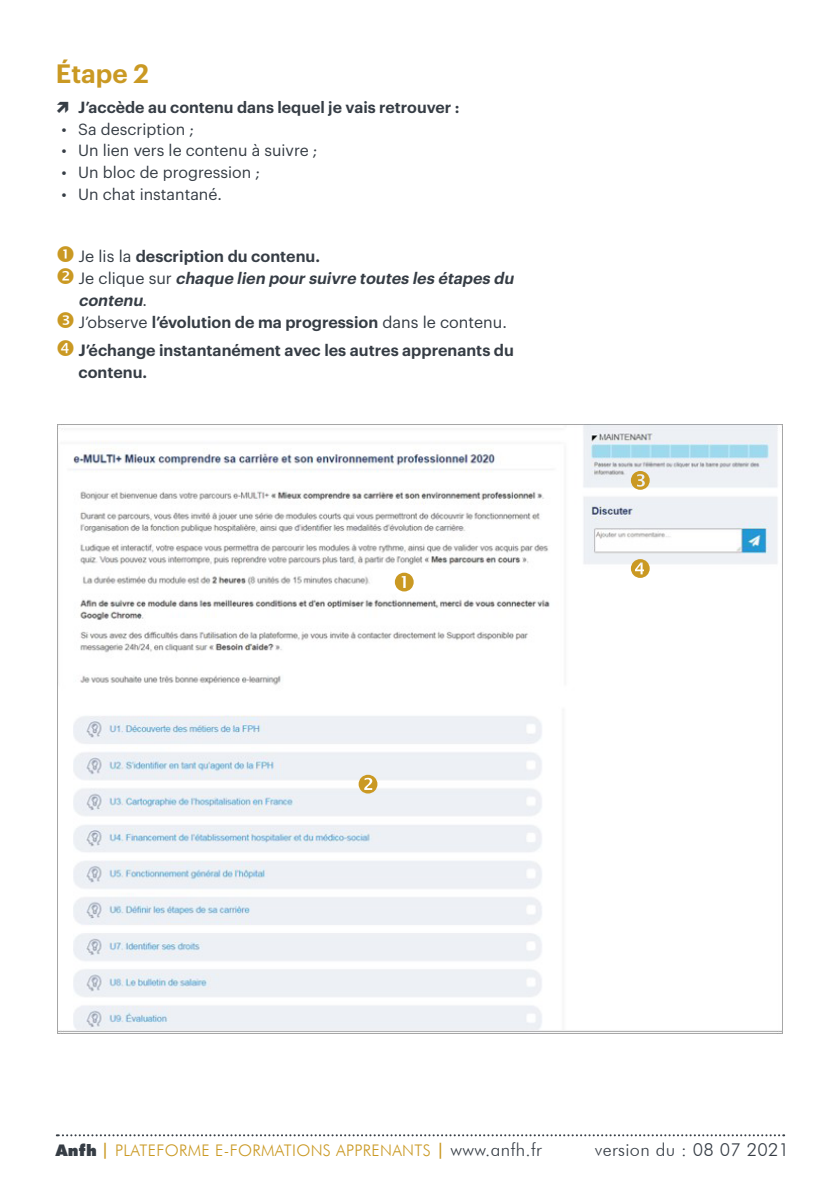
<style>
.page{position:relative;width:840px;height:1191px;background:#fff}
.page>*{position:absolute;margin:0;border:0;box-sizing:border-box;transform-origin:0 0}
.t1{font:600 26px "Graphik";color:#ca9923}
.t2{font:300 18px "Futura BT";letter-spacing:.02em;color:#363d45}
.t3{font:600 16px/22px "Graphik";color:#363d45}
.t4{font:300 16px "Futura BT";letter-spacing:.02em;color:#ca9923}
.t5{font:15.8px "Graphik";color:#363d45}
.t6{font:600 15.8px "Graphik";color:#363d45}
.s1{font-weight:400}
.s2{font-style:italic}
.s3{font-weight:900;color:#363d45}
.s4{font-weight:500}
.s5{font-size:18px;color:#363d45}
</style>
<div class="page">
<svg style="left:57px;top:1134px;width:726px;height:2px"></svg>
<img style="left:58px;top:425px;width:724px;height:608px">
<svg style="left:630px;top:471px;width:19px;height:19px"></svg>
<svg style="left:630px;top:559px;width:19px;height:19px"></svg>
<svg style="left:394px;top:572px;width:19px;height:19px"></svg>
<svg style="left:358px;top:774px;width:19px;height:19px"></svg>
<h1 class="t1" style="left:56px;top:54px;width:95px">Étape 2</h1>
<p class="t6" style="left:78px;top:95px;width:382px">J’accède au contenu dans lequel je vais retrouver :</p>
<p class="t5" style="left:61px;top:117px;width:134px">• Sa description ;</p>
<p class="t5" style="left:61px;top:139px;width:257px">• Un lien vers le contenu à suivre ;</p>
<p class="t5" style="left:61px;top:160px;width:200px">• Un bloc de progression ;</p>
<p class="t5" style="left:61px;top:182px;width:162px">• Un chat instantané.</p>
<p class="t3" style="left:78px;top:244px;width:440px"><span class="s1">Je lis la</span> description du contenu.<br><span class="s1">J e c l i q u e s u r</span> <span class="s2">chaque lien poursuivre toutes les étapes du contenu</span><span class="s1">.<br>J’observe</span> l’évolution de ma progression <span class="s1">dans le contenu.</span></p>
<p class="t3" style="left:78px;top:338px;width:436px">J’échange instantanément avec les autres apprenants du contenu.</p>
<p class="t4" style="left:56px;top:1140px;width:487px"><span class="s3">Anfh</span> <span class="s4">|</span> PLATEFORME E-FORMATIONS APPRENANTS <span class="s4">|</span> <span class="s5">www.anfh.fr</span></p>
<p class="t2" style="left:594px;top:1138px;width:196px">version du : 08 07 2021</p>
</div>
